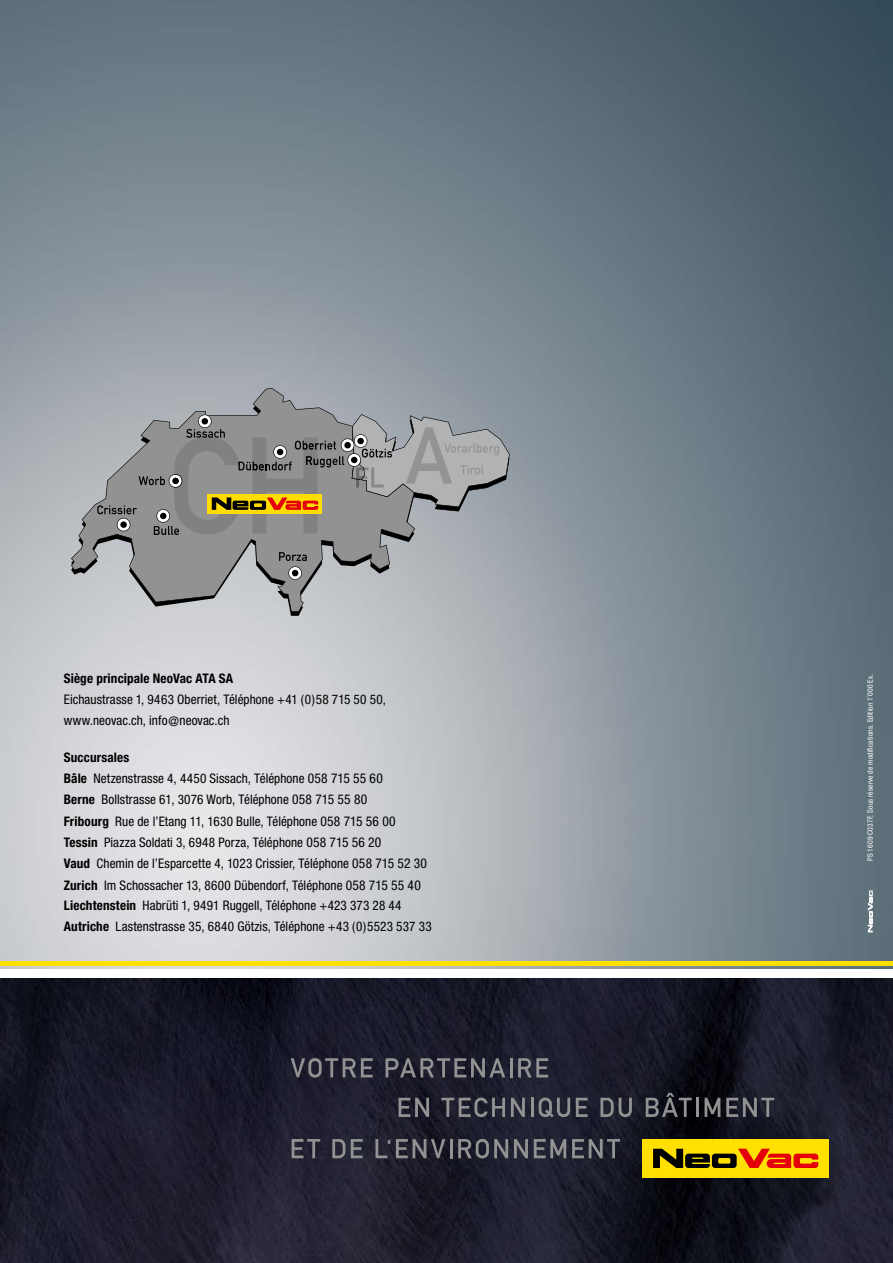
<style>
.page{position:relative;width:893px;height:1263px;background:#fff}
.page>*{position:absolute;margin:0;border:0;box-sizing:border-box;transform-origin:0 0}
.t1{font:condensed 13.2px/21.1px "Helvetica Neue";letter-spacing:.005em;color:#000}
.t2{font:700 condensed 13.2px "Helvetica Neue";letter-spacing:.01em;color:#000}
.t3{font:condensed 7.5px "Helvetica Neue";letter-spacing:.02em;color:#fff}
.s1{font-weight:700}
.s2{font-size:13.5px}
</style>
<div class="page">
<img style="left:0;top:0;width:893px;height:969px">
<img style="left:0;top:978px;width:893px;height:285px">
<svg style="left:868px;top:890px;width:5px;height:42px"></svg>
<hr style="left:0;top:961px;width:893px;height:4px;background:#ffe000">
<svg style="left:71px;top:388px;width:344px;height:224px;background:#a2a5a9"></svg>
<svg style="left:279px;top:552px;width:28px;height:28px"></svg>
<svg style="left:97px;top:414px;width:413px;height:121px;background:#94938e"></svg>
<div style="left:642px;top:1139px;width:187px;height:38px;background:#ffe000"></div>
<svg style="left:653px;top:1149px;width:165px;height:19px"></svg>
<svg style="left:291px;top:1058px;width:82px;height:19px;background:#46454f"></svg>
<svg style="left:386px;top:1058px;width:126px;height:19px;background:#45454e"></svg>
<svg style="left:518px;top:1058px;width:30px;height:19px"></svg>
<svg style="left:399px;top:1098px;width:30px;height:19px"></svg>
<svg style="left:441px;top:1097px;width:64px;height:20px"></svg>
<svg style="left:511px;top:1098px;width:14px;height:19px"></svg>
<svg style="left:531px;top:1098px;width:2px;height:19px"></svg>
<svg style="left:539px;top:1097px;width:31px;height:20px"></svg>
<svg style="left:576px;top:1098px;width:12px;height:19px"></svg>
<svg style="left:600px;top:1098px;width:32px;height:19px"></svg>
<svg style="left:646px;top:1093px;width:46px;height:24px"></svg>
<hr style="left:696px;top:1098px;width:3px;height:19px;background:#919291">
<svg style="left:705px;top:1098px;width:15px;height:19px"></svg>
<svg style="left:726px;top:1098px;width:48px;height:19px"></svg>
<svg style="left:292px;top:1139px;width:28px;height:19px"></svg>
<svg style="left:332px;top:1139px;width:13px;height:19px"></svg>
<svg style="left:351px;top:1139px;width:12px;height:19px"></svg>
<svg style="left:375px;top:1139px;width:15px;height:19px"></svg>
<svg style="left:396px;top:1139px;width:56px;height:19px"></svg>
<svg style="left:458px;top:1139px;width:50px;height:19px"></svg>
<svg style="left:514px;top:1139px;width:14px;height:19px"></svg>
<svg style="left:534px;top:1139px;width:32px;height:19px"></svg>
<svg style="left:572px;top:1139px;width:48px;height:19px"></svg>
<p class="t2" style="left:64px;top:670px;width:171px">Siège principale NeoVac ATA SA</p>
<p class="t1" style="left:64px;top:689px;width:324px">Eichaustrasse 1, 9463 Oberriet, Téléphone +41 (0)58 715 50 50, www.neovac.ch, info@neovac.ch</p>
<p class="t1" style="left:64px;top:746px;width:369px"><span class="s1">Succursales<br>Bâle</span> Netzenstrasse 4, 4450 Sissach, Téléphone <span class="s2">058 715 55 60<br></span><span class="s1">Berne</span> Bollstrasse 61, 3076 Worb, Téléphone <span class="s2">058 715 55 80<br></span><span class="s1">Fribourg</span> Rue de l’Etang 11, 1630 Bulle, Téléphone <span class="s2">058 715 56 00<br></span><span class="s1">Tessin</span> Piazza Soldati 3, 6948 Porza, Téléphone <span class="s2">058 715 56 20<br></span><span class="s1">Vaud</span> Chemin de l’Esparcette 4, 1023 Crissier, Téléphone <span class="s2">058 715 52 30<br></span><span class="s1">Zurich</span> Im Schossacher 13, 8600 Dübendorf, Téléphone <span class="s2">058 715 55 40<br></span><span class="s1">Liechtenstein</span> Habrüti 1, 9491 Ruggell, Téléphone +423 373 28 44<br><span class="s1">Autriche</span> Lastenstrasse 35, 6840 Götzis, Téléphone +43 (0)5523 537 33</p>
<p class="t3" style="left:866px;top:861px;width:189px;rotate:-90deg">PS 1609 C037F, Sous réserve de modifications. Edition 1´000 Ex.</p>
</div>
